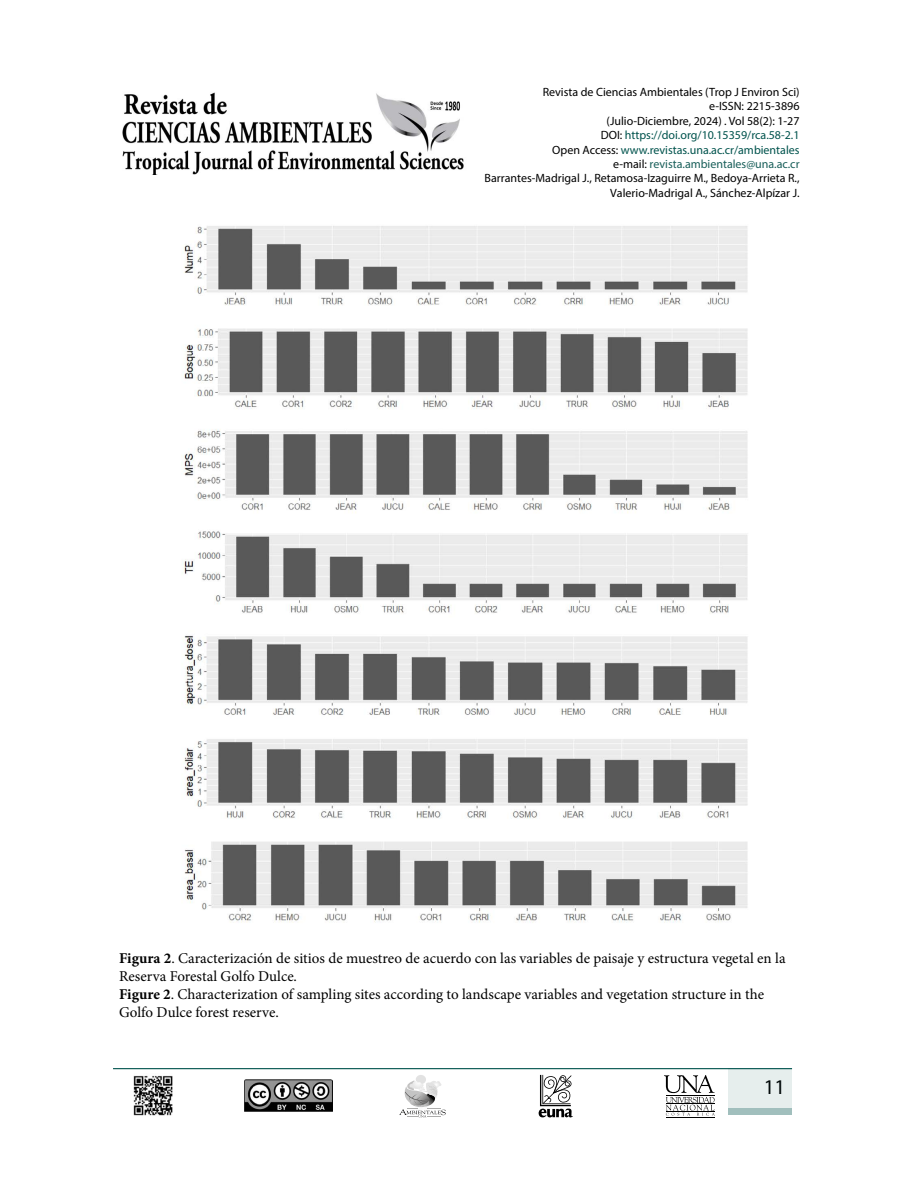
<style>
.page{position:relative;width:918px;height:1188px;background:#fff}
.page>*{position:absolute;margin:0;border:0;box-sizing:border-box;transform-origin:0 0}
.t1{font:21px "Myriad Pro";color:#000}
.t2{font:15px/18px "Minion Pro";color:#000}
.t3{font:12px/14.4px "Myriad Pro";color:#000;text-align:right}
.s1{color:#00534d}
.s2{color:#195f5a}
.s3{font-weight:700}
</style>
<div class="page">
<svg style="left:539px;top:1075px;width:34px;height:42px"></svg>
<div style="left:416px;top:1075px;width:10px;height:9px;background:#e2e2e2;border-radius:50%"></div>
<svg style="left:399px;top:1081px;width:47px;height:36px"></svg>
<hr style="left:666px;top:1117px;width:48px;height:1px;background:#000">
<svg style="left:664px;top:1075px;width:51px;height:41px"></svg>
<hr style="left:113px;top:1068px;width:679px;height:1px;background:#00534d">
<div style="left:729px;top:1068px;width:63px;height:46px;background:#e6eeed"></div>
<div style="left:729px;top:1108px;width:63px;height:6px;background:#a1bfbd"></div>
<img style="left:244px;top:1080px;width:89px;height:31px">
<img style="left:122px;top:92px;width:342px;height:83px">
<img style="left:133px;top:1075px;width:40px;height:41px">
<img style="left:181px;top:226px;width:567px;height:697px">
<p class="t3" style="left:485px;top:85px;width:316px">Revista de Ciencias Ambientales (Trop J Environ Sci)<br>e-ISSN: 2215-3896<br>(Julio-Diciembre, 2024) . Vol 58(2): 1-27<br>DOI: <span class="s1">https://doi.org/10.15359/rca.58-2.1<br></span>Open Access: <span class="s1">www.revistas.una.ac.cr/ambientales<br></span>e-mail: <span class="s2">revista.ambientales@una.ac.cr<br></span>Barrantes-Madrigal J., Retamosa-Izaguirre M., Bedoya-Arrieta R., Valerio-Madrigal A., Sánchez-Alpízar J.</p>
<p class="t2" style="left:119px;top:950px;width:668px"><span class="s3">Figura 2</span>. Caracterización de sitios de muestreo de acuerdo con las variables de paisaje y estructura vegetal en la Reserva Forestal Golfo Dulce.<br><span class="s3">Figure 2</span>. Characterization of sampling sites according to landscape variables and vegetation structure in the Golfo Dulce forest reserve.</p>
<h1 class="t1" style="left:764px;top:1074px;width:23px">11</h1>
</div>
